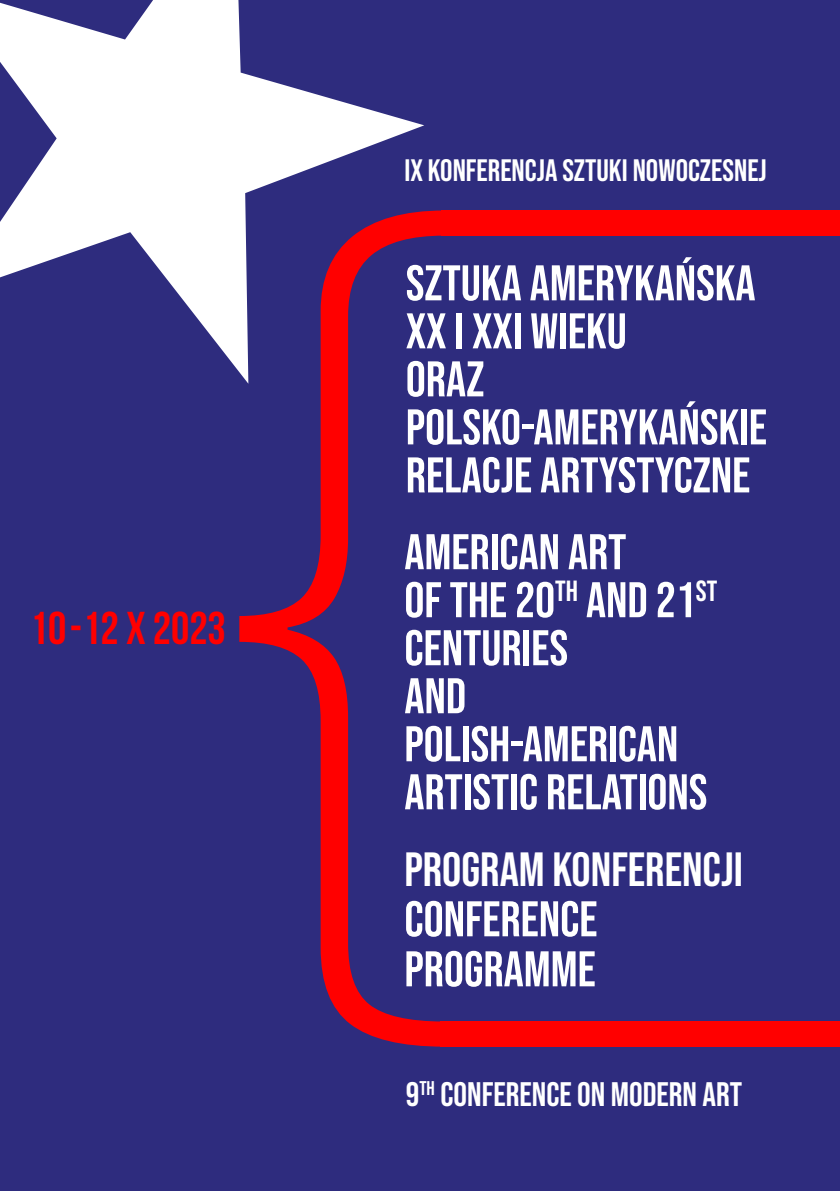
<style>
.page{position:relative;width:840px;height:1191px;background:#fff}
.page>*{position:absolute;margin:0;border:0;box-sizing:border-box;transform-origin:0 0}
.t1{font:200 720px "Noto Sans Kannada";color:#f00}
.t2{font:50px/48px "Bebas Neue";color:#fff}
.t3{font:48px "Bebas Neue";color:#fff}
.t4{font:700 46px "Bebas Neue";color:#f00}
.t5{font:34px "Bebas Neue";color:#fff}
.t6{font:31px "Bebas Neue";color:#fff}
</style>
<div class="page">
<div style="left:0;top:0;width:839px;height:1191px;background:#2e2c7e"></div>
<svg style="left:0;top:0;width:424px;height:384px"></svg>
<div style="left:441px;top:210px;width:398px;height:26px;background:#f00"></div>
<div style="left:441px;top:1021px;width:398px;height:25px;background:#f00"></div>
<p class="t4" style="left:30px;top:603px;width:197px">10-12 X 2023</p>
<p class="t6" style="left:404px;top:152px;width:364px">IX KONFERENCJA SZTUKI NOWOCZESNEJ</p>
<h1 class="t1" style="left:212px;top:112px;width:265px">{</h1>
<p class="t5" style="left:405px;top:1074px;width:338px">9<sup>TH</sup> CONFERENCE ON MODERN ART</p>
<p class="t2" style="left:405px;top:258px;width:362px">SZTUKA AMERYKAŃSKA<br>XX I XXI WIEKU<br>ORAZ<br>POLSKO-AMERYKAŃSKIE<br>RELACJE ARTYSTYCZNE</p>
<p class="t2" style="left:404px;top:527px;width:314px">AMERICAN ART<br>OF THE 20<sup>TH</sup> AND 21<sup>ST<br></sup>CENTURIES<br>AND<br>POLISH-AMERICAN<br>ARTISTIC RELATIONS</p>
<p class="t3" style="left:404px;top:842px;width:340px">PROGRAM KONFERENCJI</p>
<p class="t2" style="left:404px;top:893px;width:194px;line-height:50px">CONFERENCE<br>PROGRAMME</p>
</div>
